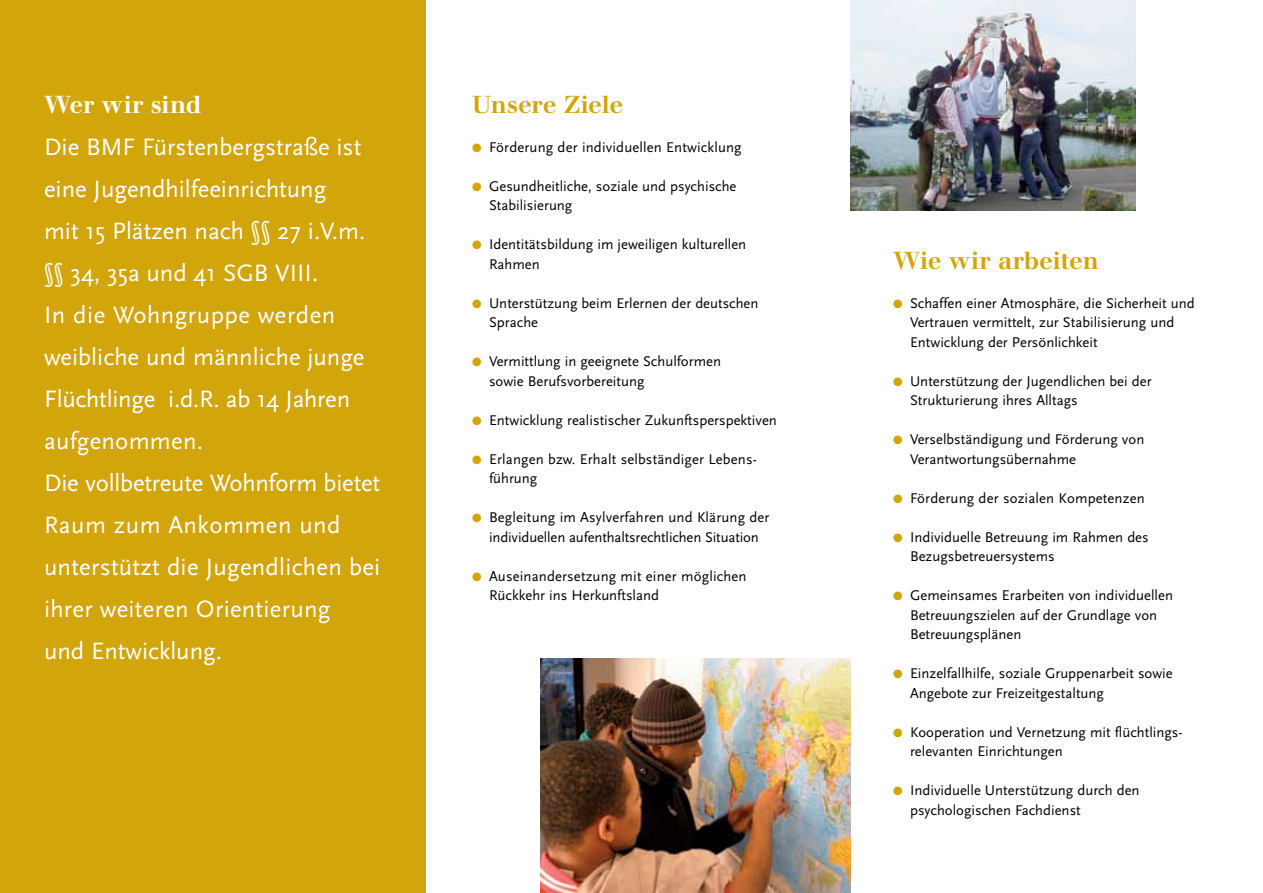
<style>
.page{position:relative;width:1263px;height:893px;background:#fff}
.page>*{position:absolute;margin:0;border:0;box-sizing:border-box;transform-origin:0 0}
.t1{font:24.75px/42px "Scala Sans";color:#fff}
.t2{font:700 24px "Walbaum";letter-spacing:-.005em;color:#d2a50b}
.t3{font:700 24px "Walbaum";letter-spacing:-.01em;color:#fff}
.t4{font:14.7px/19.5px "Scala Sans";color:#000}
.s1{color:#d2a50b}
</style>
<div class="page">
<div style="left:0;top:0;width:425px;height:893px;background:#d2a50b"></div>
<img style="left:540px;top:658px;width:310px;height:235px">
<img style="left:850px;top:0;width:285px;height:210px">
<h2 class="t3" style="left:44px;top:89px;width:159px">Wer wir sind</h2>
<p class="t1" style="left:44px;top:126px;width:338px">Die BMF Fürstenbergstraße ist eine Jugendhilfeeinrichtung<br>mit 15 Plätzen nach §§ 27 i.V.m. §§ 34, 35a und 41 SGB VIII.<br>In die Wohngruppe werden weibliche und männliche junge<br>Flüchtlinge i.d.R. ab 14 Jahren aufgenommen.<br>Die vollbetreute Wohnform bietet<br>Raum zum Ankommen und unterstützt die Jugendlichen bei ihrer weiteren Orientierung<br>und Entwicklung.</p>
<h2 class="t2" style="left:472px;top:89px;width:153px">Unsere Ziele</h2>
<p class="t4" style="left:472px;top:137px;width:271px"><span class="s1">●</span> Förderung der individuellen Entwicklung</p>
<p class="t4" style="left:489px;top:176px;width:249px;text-indent:-17px"><span class="s1">●</span> Gesundheitliche, soziale und psychische<br>Stabilisierung</p>
<p class="t4" style="left:489px;top:235px;width:259px;text-indent:-17px"><span class="s1">●</span> Identitätsbildung im jeweiligen kulturellen<br>Rahmen</p>
<p class="t4" style="left:489px;top:293px;width:271px;text-indent:-17px"><span class="s1">●</span> Unterstützung beim Erlernen der deutschen<br>Sprache</p>
<p class="t4" style="left:489px;top:352px;width:234px;text-indent:-17px"><span class="s1">●</span> Vermittlung in geeignete Schulformen sowie Berufsvorbereitung</p>
<p class="t4" style="left:472px;top:410px;width:306px"><span class="s1">●</span> Entwicklung realistischer Zukunftsperspektiven</p>
<p class="t4" style="left:489px;top:449px;width:269px;text-indent:-17px"><span class="s1">●</span> Erlangen bzw. Erhalt selbständiger Lebens&shy;führung</p>
<p class="t4" style="left:472px;top:508px;width:299px;text-align:center"><span class="s1">●</span> Begleitung im Asylverfahren und Klärung der individuellen aufenthaltsrechtlichen Situation</p>
<p class="t4" style="left:489px;top:566px;width:259px;text-indent:-17px"><span class="s1">●</span> Auseinandersetzung mit einer möglichen<br>Rückkehr ins Herkunftsland</p>
<h2 class="t2" style="left:893px;top:245px;width:207px">Wie wir arbeiten</h2>
<p class="t4" style="left:910px;top:293px;width:286px;text-indent:-17px"><span class="s1">●</span> Schaffen einer Atmosphäre, die Sicherheit und<br>Vertrauen vermittelt, zur Stabilisierung und<br>Entwicklung der Persönlichkeit</p>
<p class="t4" style="left:910px;top:371px;width:243px;text-indent:-17px"><span class="s1">●</span> Unterstützung der Jugendlichen bei der<br>Strukturierung ihres Alltags</p>
<p class="t4" style="left:910px;top:430px;width:236px;text-indent:-17px"><span class="s1">●</span> Verselbständigung und Förderung von<br>Verantwortungsübernahme</p>
<p class="t4" style="left:893px;top:488px;width:253px"><span class="s1">●</span> Förderung der sozialen Kompetenzen</p>
<p class="t4" style="left:910px;top:527px;width:240px;text-indent:-17px"><span class="s1">●</span> Individuelle Betreuung im Rahmen des<br>Bezugsbetreuersystems</p>
<p class="t4" style="left:910px;top:586px;width:264px;text-indent:-17px"><span class="s1">●</span> Gemeinsames Erarbeiten von individuellen<br>Betreuungszielen auf der Grundlage von<br>Betreuungsplänen</p>
<p class="t4" style="left:910px;top:664px;width:264px;text-indent:-17px"><span class="s1">●</span> Einzelfallhilfe, soziale Gruppenarbeit sowie<br>Angebote zur Freizeitgestaltung</p>
<p class="t4" style="left:910px;top:722px;width:274px;text-indent:-17px"><span class="s1">●</span> Kooperation und Vernetzung mit flüchtlings&shy;relevanten Einrichtungen</p>
<p class="t4" style="left:910px;top:781px;width:231px;text-indent:-17px"><span class="s1">●</span> Individuelle Unterstützung durch den psychologischen Fachdienst</p>
</div>
